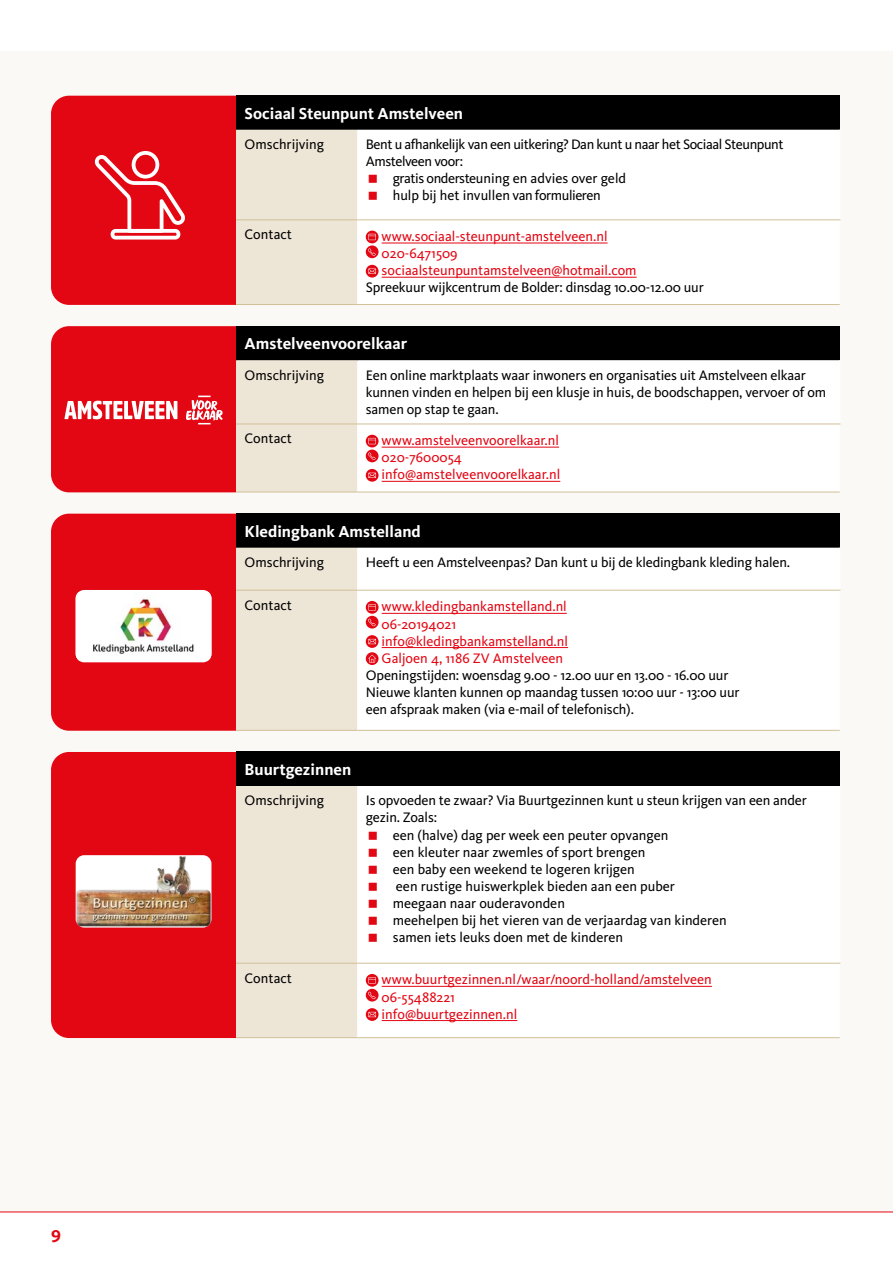
<style>
.page{position:relative;width:893px;height:1263px;background:#fff}
.page>*{position:absolute;margin:0;border:0;box-sizing:border-box;transform-origin:0 0}
.t1{font:700 18px "Kievit Pro";color:#e30613}
.t2{font:700 16.5px "Kievit Pro";color:#fff}
.t3{font:14.25px/17.1px "Kievit Pro";letter-spacing:-.01em;color:#000}
.t4{font:14.25px "Kievit Pro";color:#e30613}
.t5{font:14.25px/17.1px "Kievit Pro";letter-spacing:-.03em;color:#000}
</style>
<div class="page">
<div style="left:0;top:51px;width:893px;height:1161px;background:#fbf9f5"></div>
<hr style="left:0;top:1211px;width:893px;height:1px;background:#e30613">
<div style="left:51px;top:752px;width:185px;height:286px;background:#e30613"></div>
<img style="left:76px;top:855px;width:135px;height:72px">
<div style="left:236px;top:96px;width:604px;height:34px;background:#000"></div>
<svg style="left:51px;top:96px;width:306px;height:209px;background:#d85658"></svg>
<div style="left:357px;top:220px;width:483px;height:58px;background:#fff"></div>
<hr style="left:839px;top:130px;width:1px;height:89px;background:#fff">
<hr style="left:236px;top:219px;width:121px;height:1px;background:#d1c098">
<hr style="left:357px;top:219px;width:483px;height:1px;background:#d1c098">
<hr style="left:236px;top:304px;width:121px;height:1px;background:#d1c098">
<hr style="left:357px;top:304px;width:483px;height:1px;background:#d1c098">
<hr style="left:382px;top:243px;width:226px;height:1px;background:#e30613">
<hr style="left:382px;top:277px;width:255px;height:1px;background:#e30613">
<svg style="left:366px;top:231px;width:13px;height:12px"></svg>
<svg style="left:368px;top:234px;width:8px;height:6px"></svg>
<svg style="left:366px;top:245px;width:13px;height:13px"></svg>
<svg style="left:368px;top:248px;width:7px;height:8px"></svg>
<svg style="left:366px;top:265px;width:13px;height:13px"></svg>
<svg style="left:368px;top:269px;width:8px;height:5px"></svg>
<div style="left:236px;top:326px;width:604px;height:34px;background:#000"></div>
<svg style="left:51px;top:326px;width:306px;height:166px;background:#d45255"></svg>
<div style="left:357px;top:360px;width:483px;height:132px;background:#fff"></div>
<hr style="left:839px;top:360px;width:1px;height:64px;background:#fff">
<hr style="left:236px;top:424px;width:121px;height:1px;background:#d1c098">
<hr style="left:357px;top:424px;width:483px;height:1px;background:#d1c098">
<hr style="left:236px;top:492px;width:121px;height:1px;background:#d1c098">
<hr style="left:357px;top:492px;width:483px;height:1px;background:#d1c098">
<hr style="left:382px;top:447px;width:177px;height:1px;background:#e30613">
<hr style="left:382px;top:481px;width:178px;height:1px;background:#e30613">
<svg style="left:366px;top:435px;width:13px;height:12px"></svg>
<svg style="left:368px;top:438px;width:8px;height:6px"></svg>
<svg style="left:366px;top:450px;width:13px;height:12px"></svg>
<svg style="left:368px;top:452px;width:7px;height:8px"></svg>
<svg style="left:366px;top:469px;width:13px;height:13px"></svg>
<svg style="left:368px;top:473px;width:8px;height:5px"></svg>
<div style="left:236px;top:514px;width:604px;height:34px;background:#000"></div>
<svg style="left:51px;top:514px;width:306px;height:217px"></svg>
<div style="left:357px;top:589px;width:482px;height:141px;background:#fff"></div>
<hr style="left:839px;top:548px;width:1px;height:42px;background:#fff">
<hr style="left:236px;top:590px;width:121px;height:1px;background:#d1c098">
<hr style="left:357px;top:590px;width:483px;height:1px;background:#d1c098">
<hr style="left:236px;top:730px;width:121px;height:1px;background:#d1c098">
<hr style="left:357px;top:730px;width:483px;height:1px;background:#d1c098">
<hr style="left:382px;top:613px;width:185px;height:1px;background:#e30613">
<hr style="left:382px;top:647px;width:186px;height:1px;background:#e30613">
<svg style="left:366px;top:601px;width:13px;height:13px"></svg>
<svg style="left:368px;top:604px;width:8px;height:6px"></svg>
<svg style="left:366px;top:616px;width:13px;height:12px"></svg>
<svg style="left:368px;top:619px;width:7px;height:7px"></svg>
<svg style="left:366px;top:635px;width:13px;height:13px"></svg>
<svg style="left:368px;top:639px;width:8px;height:5px"></svg>
<svg style="left:366px;top:652px;width:13px;height:13px"></svg>
<svg style="left:368px;top:655px;width:8px;height:8px"></svg>
<div style="left:236px;top:752px;width:604px;height:34px;background:#000"></div>
<div style="left:236px;top:786px;width:121px;height:251px;background:#ede5d6"></div>
<div style="left:357px;top:962px;width:482px;height:59px;background:#fff"></div>
<hr style="left:839px;top:786px;width:1px;height:177px;background:#fff">
<hr style="left:236px;top:963px;width:121px;height:1px;background:#d1c098">
<hr style="left:357px;top:963px;width:483px;height:1px;background:#d1c098">
<hr style="left:236px;top:1037px;width:121px;height:1px;background:#d1c098">
<hr style="left:357px;top:1037px;width:483px;height:1px;background:#d1c098">
<hr style="left:382px;top:986px;width:330px;height:1px;background:#e30613">
<hr style="left:382px;top:1020px;width:135px;height:1px;background:#e30613">
<svg style="left:366px;top:974px;width:13px;height:13px"></svg>
<svg style="left:368px;top:977px;width:8px;height:6px"></svg>
<svg style="left:366px;top:989px;width:13px;height:12px"></svg>
<svg style="left:368px;top:992px;width:7px;height:7px"></svg>
<svg style="left:366px;top:1008px;width:13px;height:13px"></svg>
<svg style="left:368px;top:1012px;width:8px;height:5px"></svg>
<p class="t1" style="left:51px;top:1222px;width:11px">9</p>
<h3 class="t2" style="left:245px;top:103px;width:220px">Sociaal Steunpunt Amstelveen</h3>
<h1 class="t3" style="left:245px;top:136px;width:81px">Omschrijving</h1>
<h1 class="t5" style="left:366px;top:136px;width:419px">Bent u afhankelijk van een uitkering? Dan kunt u naar het Sociaal Steunpunt<br>Amstelveen voor:</h1>
<h1 class="t3" style="left:393px;top:170px;width:235px">gratis ondersteuning en advies over geld</h1>
<h1 class="t3" style="left:393px;top:187px;width:209px">hulp bij het invullen van formulieren</h1>
<h1 class="t3" style="left:245px;top:226px;width:49px">Contact</h1>
<h1 class="t4" style="left:382px;top:228px;width:227px">www.sociaal-steunpunt-amstelveen.nl</h1>
<h1 class="t4" style="left:382px;top:245px;width:77px">020-6471509</h1>
<h1 class="t4" style="left:382px;top:262px;width:256px">sociaalsteunpuntamstelveen@hotmail.com</h1>
<h1 class="t3" style="left:366px;top:279px;width:339px">Spreekuur wijkcentrum de Bolder: dinsdag 10.00-12.00 uur</h1>
<h3 class="t2" style="left:245px;top:334px;width:164px">Amstelveenvoorelkaar</h3>
<h1 class="t3" style="left:245px;top:366px;width:81px">Omschrijving</h1>
<h1 class="t3" style="left:366px;top:366px;width:462px">Een online marktplaats waar inwoners en organisaties uit Amstelveen elkaar kunnen vinden en helpen bij een klusje in huis, de boodschappen, vervoer of om samen op stap te gaan.</h1>
<h1 class="t3" style="left:245px;top:430px;width:49px">Contact</h1>
<h1 class="t4" style="left:382px;top:432px;width:179px">www.amstelveenvoorelkaar.nl</h1>
<h1 class="t4" style="left:382px;top:449px;width:82px">020-7600054</h1>
<h1 class="t4" style="left:382px;top:466px;width:180px">info@amstelveenvoorelkaar.nl</h1>
<h3 class="t2" style="left:245px;top:521px;width:178px">Kledingbank Amstelland</h3>
<h1 class="t3" style="left:245px;top:553px;width:81px">Omschrijving</h1>
<h1 class="t3" style="left:366px;top:553px;width:426px">Heeft u een Amstelveenpas? Dan kunt u bij de kledingbank kleding halen.</h1>
<h1 class="t3" style="left:245px;top:596px;width:49px">Contact</h1>
<h1 class="t4" style="left:382px;top:598px;width:187px">www.kledingbankamstelland.nl</h1>
<h1 class="t4" style="left:382px;top:615px;width:76px">06-20194021</h1>
<h1 class="t4" style="left:382px;top:632px;width:188px">info@kledingbankamstelland.nl</h1>
<h1 class="t4" style="left:382px;top:649px;width:183px">Galjoen 4, 1186 ZV Amstelveen</h1>
<h1 class="t3" style="left:366px;top:666px;width:364px">Openingstijden: woensdag 9.00 - 12.00 uur en 13.00 - 16.00 uur</h1>
<h1 class="t3" style="left:366px;top:683px;width:375px">Nieuwe klanten kunnen op maandag tussen 10:00 uur - 13:00 uur een afspraak maken (via e-mail of telefonisch).</h1>
<h3 class="t2" style="left:245px;top:760px;width:108px">Buurtgezinnen</h3>
<h1 class="t3" style="left:245px;top:792px;width:81px">Omschrijving</h1>
<h1 class="t3" style="left:366px;top:792px;width:443px">Is opvoeden te zwaar? Via Buurtgezinnen kunt u steun krijgen van een ander gezin. Zoals:</h1>
<h1 class="t3" style="left:393px;top:826px;width:277px">een (halve) dag per week een peuter opvangen</h1>
<h1 class="t3" style="left:393px;top:843px;width:254px">een kleuter naar zwemles of sport brengen</h1>
<h1 class="t3" style="left:393px;top:860px;width:244px">een baby een weekend te logeren krijgen</h1>
<h1 class="t3" style="left:396px;top:877px;width:281px">een rustige huiswerkplek bieden aan een puber</h1>
<h1 class="t3" style="left:393px;top:894px;width:174px">meegaan naar ouderavonden</h1>
<h1 class="t3" style="left:393px;top:911px;width:336px">meehelpen bij het vieren van de verjaardag van kinderen</h1>
<h1 class="t3" style="left:393px;top:929px;width:232px">samen iets leuks doen met de kinderen</h1>
<h1 class="t3" style="left:245px;top:969px;width:49px">Contact</h1>
<h1 class="t4" style="left:382px;top:971px;width:332px">www.buurtgezinnen.nl/waar/noord-holland/amstelveen</h1>
<h1 class="t4" style="left:382px;top:988px;width:75px">06-55488221</h1>
<h1 class="t4" style="left:382px;top:1005px;width:137px">info@buurtgezinnen.nl</h1>
</div>
